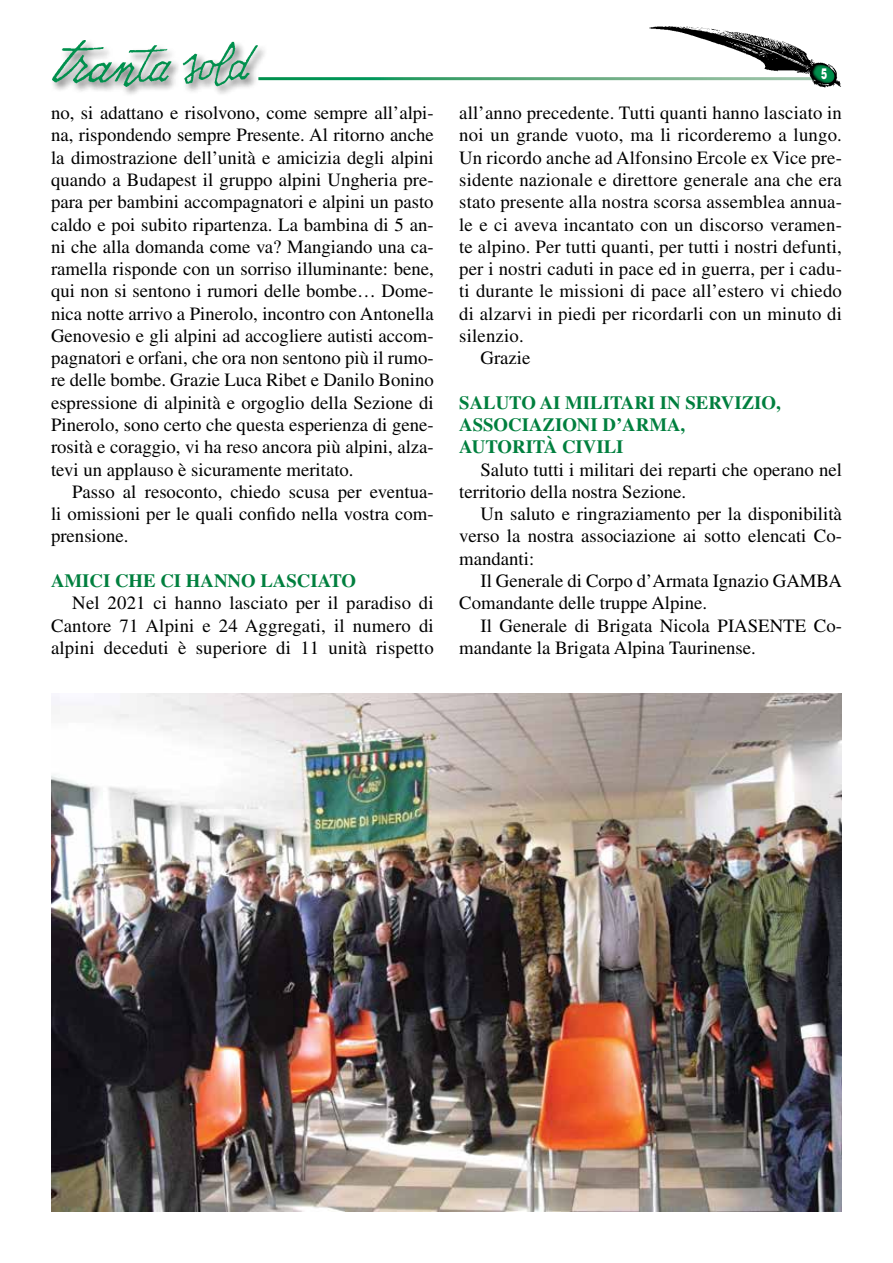
<style>
.page{position:relative;width:893px;height:1263px;background:#fff}
.page>*{position:absolute;margin:0;border:0;box-sizing:border-box;transform-origin:0 0}
.t1{font:18.75px/22.2px "Times LT Std";letter-spacing:.01em;color:#000;text-align:justify}
.t2{font:700 18.75px/22.4px "Times LT Std";color:#007f3e}
.t3{font:900 15px "Helvetica LT Std";color:#fff;scale:.6 1}
</style>
<div class="page">
<div style="left:50px;top:38px;width:218px;height:59px;background:#000;opacity:.7"></div>
<img style="left:52px;top:41px;width:205px;height:45px">
<hr style="left:258px;top:77px;width:558px;height:3px;background:#fff">
<img style="left:633px;top:26px;width:208px;height:62px">
<svg style="left:810px;top:63px;width:26px;height:22px"></svg>
<img style="left:52px;top:694px;width:790px;height:518px">
<p class="t1" style="left:51px;top:102px;width:384px">no, si adattano e risolvono, come sempre all’alpi&shy;na, rispondendo sempre Presente. Al ritorno anche la dimostrazione dell’unità e amicizia degli alpini quando a Budapest il gruppo alpini Ungheria pre&shy;para per bambini accompagnatori e alpini un pasto caldo e poi subito ripartenza. La bambina di 5 an&shy;ni che alla domanda come va? Mangiando una ca&shy;ramella risponde con un sorriso illuminante: bene, qui non si sentono i rumori delle bombe… Dome&shy;nica notte arrivo a Pinerolo, incontro con Antonella Genovesio e gli alpini ad accogliere autisti accom&shy;pagnatori e orfani, che ora non sentono più il rumo&shy;re delle bombe. Grazie Luca Ribet e Danilo Bonino espressione di alpinità e orgoglio della Sezione di Pinerolo, sono certo che questa esperienza di gene&shy;rosità e coraggio, vi ha reso ancora più alpini, alza&shy;tevi un applauso è sicuramente meritato.</p>
<p class="t1" style="left:51px;top:480px;width:384px;text-indent:21px">Passo al resoconto, chiedo scusa per eventua&shy;li omissioni per le quali confido nella vostra com&shy;prensione.</p>
<p class="t2" style="left:51px;top:569px;width:307px">AMICI CHE CI HANNO LASCIATO</p>
<p class="t1" style="left:51px;top:592px;width:384px;text-indent:21px">Nel 2021 ci hanno lasciato per il paradiso di Cantore 71 Alpini e 24 Aggregati, il numero di alpini deceduti è superiore di 11 unità rispetto</p>
<p class="t3" style="left:821px;top:64px;width:12px">5</p>
<p class="t1" style="left:459px;top:102px;width:384px">all’anno precedente. Tutti quanti hanno lasciato in</p>
<p class="t1" style="left:459px;top:124px;width:384px">noi un grande vuoto, ma li ricorderemo a lungo.</p>
<p class="t1" style="left:459px;top:146px;width:384px">Un ricordo anche ad Alfonsino Ercole ex Vice pre-</p>
<p class="t1" style="left:459px;top:168px;width:384px">sidente nazionale e direttore generale ana che era</p>
<p class="t1" style="left:459px;top:191px;width:384px">stato presente alla nostra scorsa assemblea annua-</p>
<p class="t1" style="left:459px;top:213px;width:384px">le e ci aveva incantato con un discorso veramen-</p>
<p class="t1" style="left:459px;top:235px;width:384px">te alpino. Per tutti quanti, per tutti i nostri defunti,</p>
<p class="t1" style="left:459px;top:258px;width:384px">per i nostri caduti in pace ed in guerra, per i cadu-</p>
<p class="t1" style="left:459px;top:280px;width:384px">ti durante le missioni di pace all’estero vi chiedo</p>
<p class="t1" style="left:459px;top:302px;width:384px">di alzarvi in piedi per ricordarli con un minuto di</p>
<p class="t1" style="left:459px;top:324px;width:66px">silenzio.</p>
<p class="t1" style="left:480px;top:347px;width:51px">Grazie</p>
<p class="t2" style="left:459px;top:391px;width:323px">SALUTO AI MILITARI IN SERVIZIO,<br>ASSOCIAZIONI D’ARMA,<br>AUTORITÀ CIVILI</p>
<p class="t1" style="left:459px;top:458px;width:384px;text-indent:21px">Saluto tutti i militari dei reparti che operano nel territorio della nostra Sezione.</p>
<p class="t1" style="left:459px;top:503px;width:384px;text-indent:21px">Un saluto e ringraziamento per la disponibilità verso la nostra associazione ai sotto elencati Co&shy;mandanti:</p>
<p class="t1" style="left:459px;top:569px;width:384px;text-indent:21px">Il Generale di Corpo d’Armata Ignazio GAMBA<br>Comandante delle truppe Alpine.</p>
<p class="t1" style="left:459px;top:614px;width:384px;text-indent:21px">Il Generale di Brigata Nicola PIASENTE Co&shy;mandante la Brigata Alpina Taurinense.</p>
</div>
